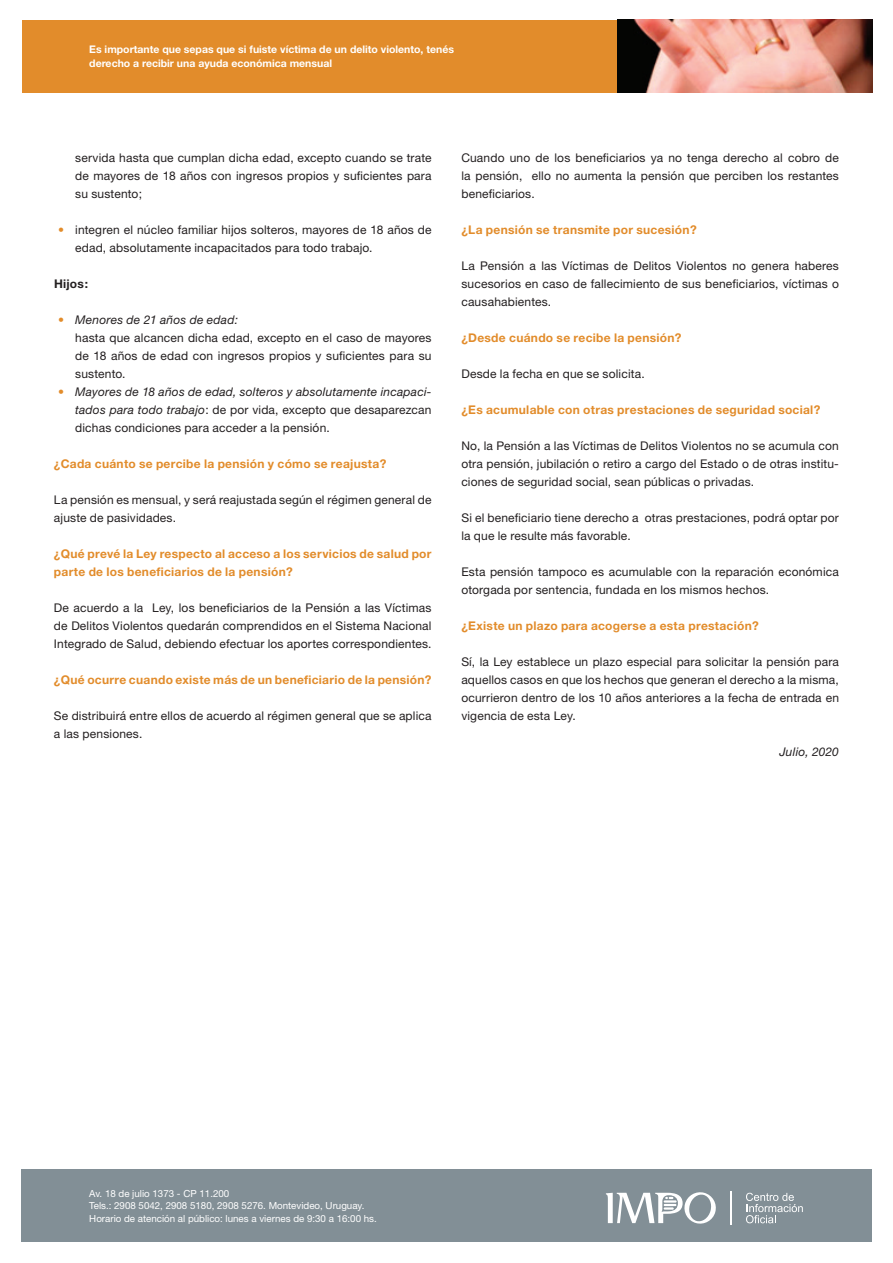
<style>
.page{position:relative;width:893px;height:1263px;background:#fff}
.page>*{position:absolute;margin:0;border:0;box-sizing:border-box;transform-origin:0 0}
.t1{font:12px/18px "Helvetica Neue";letter-spacing:.015em;color:#231f20;text-align:justify}
.t2{font:700 12px/18px "Helvetica Neue";letter-spacing:.025em;color:#e28c2b}
.t3{font:italic 12px/18px "Helvetica Neue";letter-spacing:.015em;color:#231f20;text-align:justify}
.t4{font:700 12px "Helvetica Neue";letter-spacing:.015em;color:#231f20}
.t5{font:700 10.5px/13.5px "Helvetica Neue";color:#fff}
.t6{font:9.75px/12.5px "Helvetica Neue";color:#fff}
.s1{color:#e28c2b}
.s2{font-style:italic}
.s3{font-style:normal;color:#e28c2b}
.s4{font-style:normal}
</style>
<div class="page">
<div style="left:21px;top:1169px;width:851px;height:73px;background:#828f96"></div>
<svg style="left:606px;top:1192px;width:110px;height:32px"></svg>
<svg style="left:746px;top:1193px;width:57px;height:30px"></svg>
<hr style="left:731px;top:1191px;width:1px;height:33px;background:#fff">
<div style="left:22px;top:20px;width:850px;height:72px;background:#e28c2b"></div>
<img style="left:617px;top:20px;width:255px;height:72px">
<p class="t5" style="left:89px;top:43px;width:366px">Es importante que sepas que si fuiste víctima de un delito violento, tenés derecho a recibir una ayuda económica mensual</p>
<p class="t1" style="left:75px;top:149px;width:358px">servida hasta que cumplan dicha edad, excepto cuando se trate de mayores de 18 años con ingresos propios y suficientes para su sustento;</p>
<p class="t1" style="left:75px;top:221px;width:358px;text-indent:-17px"><span class="s1">•</span> integren el núcleo familiar hijos solteros, mayores de 18 años de edad, absolutamente incapacitados para todo trabajo.</p>
<p class="t4" style="left:54px;top:276px;width:36px">Hijos:</p>
<p class="t1" style="left:75px;top:311px;width:358px;text-align:left;text-indent:-17px"><span class="s1">•</span> <span class="s2">Menores de 21 años de edad:<br></span>hasta que alcancen dicha edad, excepto en el caso de mayores de 18 años de edad con ingresos propios y suficientes para su sustento.</p>
<p class="t3" style="left:75px;top:383px;width:358px;text-indent:-17px"><span class="s3">•</span> Mayores de 18 años de edad, solteros y absolutamente incapaci&shy;tados para todo trabajo<span class="s4">: de por vida, excepto que desaparezcan dichas condiciones para acceder a la pensión.</span></p>
<p class="t2" style="left:54px;top:454px;width:334px">¿Cada cuánto se percibe la pensión y cómo se reajusta?</p>
<p class="t1" style="left:54px;top:491px;width:379px">La pensión es mensual, y será reajustada según el régimen general de ajuste de pasividades.</p>
<p class="t2" style="left:54px;top:544px;width:379px">¿Qué prevé la Ley respecto al acceso a los servicios de salud por parte de los beneficiarios de la pensión?</p>
<p class="t1" style="left:54px;top:599px;width:379px">De acuerdo a la Ley, los beneficiarios de la Pensión a las Víctimas de Delitos Violentos quedarán comprendidos en el Sistema Nacional Integrado de Salud, debiendo efectuar los aportes correspondientes.</p>
<p class="t2" style="left:54px;top:670px;width:379px">¿Qué ocurre cuando existe más de un beneficiario de la pensión?</p>
<p class="t1" style="left:54px;top:707px;width:379px">Se distribuirá entre ellos de acuerdo al régimen general que se aplica a las pensiones.</p>
<p class="t1" style="left:461px;top:149px;width:379px">Cuando uno de los beneficiarios ya no tenga derecho al cobro de la pensión, ello no aumenta la pensión que perciben los restantes beneficiarios.</p>
<p class="t2" style="left:461px;top:220px;width:237px">¿La pensión se transmite por sucesión?</p>
<p class="t1" style="left:461px;top:257px;width:379px">La Pensión a las Víctimas de Delitos Violentos no genera haberes sucesorios en caso de fallecimiento de sus beneficiarios, víctimas o causahabientes.</p>
<p class="t2" style="left:461px;top:328px;width:222px">¿Desde cuándo se recibe la pensión?</p>
<p class="t1" style="left:461px;top:365px;width:185px">Desde la fecha en que se solicita.</p>
<p class="t2" style="left:461px;top:400px;width:361px">¿Es acumulable con otras prestaciones de seguridad social?</p>
<p class="t1" style="left:461px;top:437px;width:379px">No, la Pensión a las Víctimas de Delitos Violentos no se acumula con otra pensión, jubilación o retiro a cargo del Estado o de otras institu&shy;ciones de seguridad social, sean públicas o privadas.</p>
<p class="t1" style="left:461px;top:509px;width:379px">Si el beneficiario tiene derecho a otras prestaciones, podrá optar por la que le resulte más favorable.</p>
<p class="t1" style="left:461px;top:563px;width:379px">Esta pensión tampoco es acumulable con la reparación económica otorgada por sentencia, fundada en los mismos hechos.</p>
<p class="t2" style="left:461px;top:616px;width:299px">¿Existe un plazo para acogerse a esta prestación?</p>
<p class="t1" style="left:461px;top:653px;width:379px">Sí, la Ley establece un plazo especial para solicitar la pensión para aquellos casos en que los hechos que generan el derecho a la misma, ocurrieron dentro de los 10 años anteriores a la fecha de entrada en vigencia de esta Ley.</p>
<p class="t3" style="left:779px;top:743px;width:61px">Julio, 2020</p>
<p class="t6" style="left:89px;top:1187px;width:289px">Av. 18 de julio 1373 - CP 11.200<br>Tels.: 2908 5042, 2908 5180, 2908 5276. Montevideo, Uruguay.<br>Horario de atención al público: lunes a viernes de 9:30 a 16:00 hs.</p>
</div>
